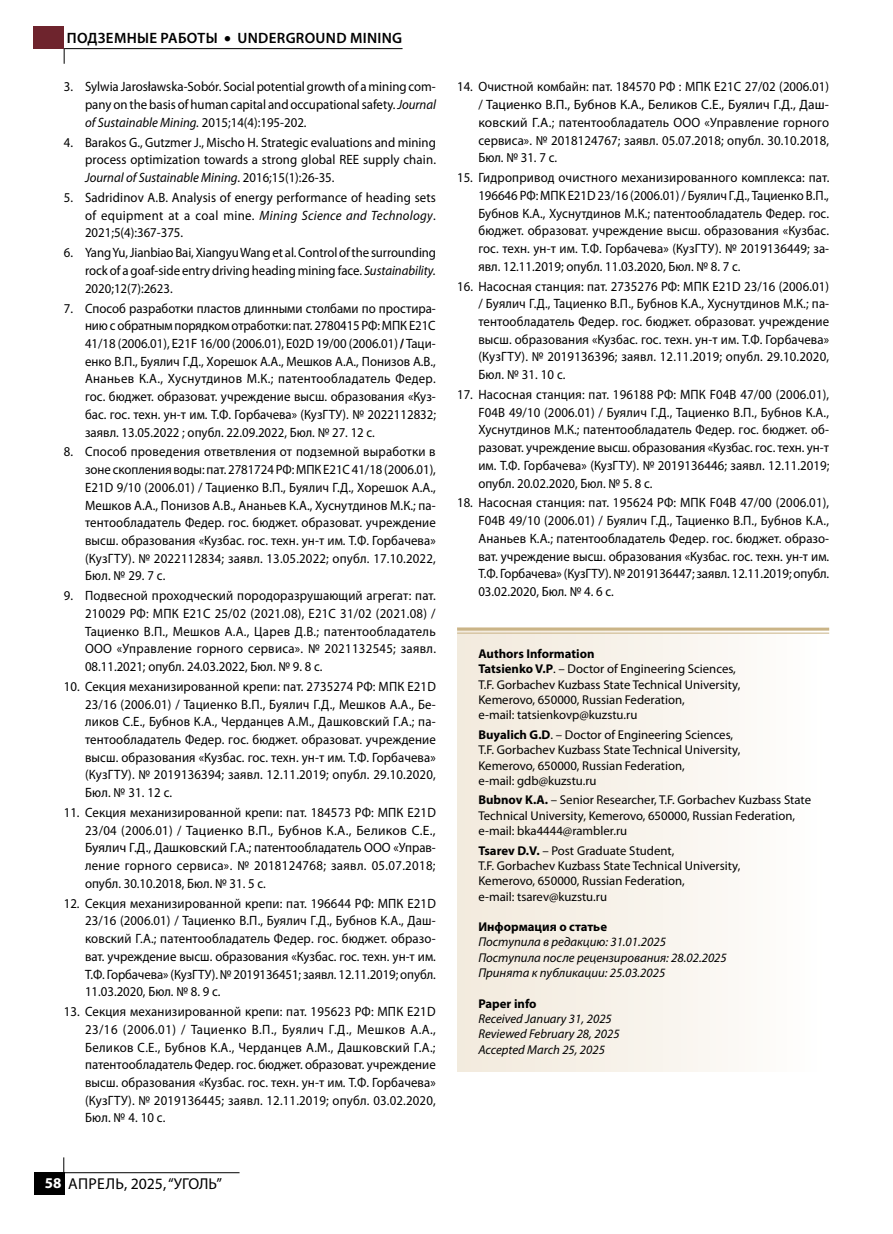
<style>
.page{position:relative;width:893px;height:1234px;background:#fff}
.page>*{position:absolute;margin:0;border:0;box-sizing:border-box;transform-origin:0 0}
.t1{font:15.75px "Myriad Pro";color:#000}
.t2{font:600 15px "Myriad Pro";letter-spacing:.02em;color:#000}
.t3{font:13.5px/17.7px "Myriad Pro";letter-spacing:.01em;color:#000;text-align:justify;scale:.95 1}
.t4{font:12.75px/15.3px "Myriad Pro";color:#000}
.t5{font:italic 12.75px/15.3px "Myriad Pro";color:#000}
.t6{font:700 12.75px "Myriad Pro";color:#000}
.s1{font-style:italic}
.s2{font-weight:700}
.s3{font-weight:700;font-size:15px;color:#fff}
</style>
<div class="page">
<div style="left:457px;top:627px;width:372px;height:443px;background:linear-gradient(to right,#f1e9db,#fefefd)"></div>
<hr style="left:457px;top:627px;width:372px;height:3px;background:#cab487">
<hr style="left:457px;top:632px;width:372px;height:1px;background:#cab487">
<div style="left:34px;top:1171px;width:30px;height:23px;background:#000"></div>
<hr style="left:64px;top:1171px;width:176px;height:1px;background:#000">
<svg style="left:63px;top:1157px;width:1px;height:15px"></svg>
<hr style="left:64px;top:48px;width:339px;height:1px;background:#000">
<svg style="left:64px;top:48px;width:1px;height:16px"></svg>
<div style="left:34px;top:27px;width:30px;height:22px;background:#6e242d"></div>
<p class="t2" style="left:67px;top:29px;width:337px">ПОДЗЕМНЫЕ РАБОТЫ • UNDERGROUND MINING</p>
<p class="t3" style="left:85px;top:78px;width:371px;text-indent:-21px">3. Sylwia Jarosławska-Sobór. Social potential growth of a mining com&shy;pany on the basis of human capital and occupational safety. <span class="s1">Journal of Sustainable Mining.</span> 2015;14(4):195-202.</p>
<p class="t3" style="left:85px;top:134px;width:371px;text-indent:-21px">4. Barakos G., Gutzmer J., Mischo H. Strategic evaluations and mining process optimization towards a strong global REE supply chain.<br><span class="s1">Journal of Sustainable Mining</span>. 2016;15(1):26-35.</p>
<p class="t3" style="left:85px;top:189px;width:371px;text-indent:-21px">5. Sadridinov A.B. Analysis of energy performance of heading sets of equipment at a coal mine. <span class="s1">Mining Science and Technology</span>.<br>2021;5(4):367-375.</p>
<p class="t3" style="left:85px;top:244px;width:371px;text-indent:-21px">6. Yang Yu, Jianbiao Bai, Xiangyu Wang et al.Control of the surrounding rock of a goaf-side entry driving heading mining face. <span class="s1">Sustainability.<br></span>2020;12(7):2623.</p>
<p class="t3" style="left:85px;top:299px;width:371px;text-indent:-21px">7. Способ разработки пластов длинными столбами по простира&shy;нию с обратным порядком отработки: пат. 2780415 РФ: МПК E21C 41/18 (2006.01), E21F 16/00 (2006.01), E02D 19/00 (2006.01) <span class="s2">/</span> Таци&shy;енко В.П., Буялич Г.Д., Хорешок А.А., Мешков А.А., Понизов А.В., Ананьев К.А., Хуснутдинов М.К.; патентообладатель Федер. гос. бюджет. образоват. учреждение высш. образования «Куз&shy;бас. гос. техн. ун-т им. Т.Ф. Горбачева» (КузГТУ). № 2022112832; заявл. 13.05.2022 ; опубл. 22.09.2022, Бюл. № 27. 12 с.</p>
<p class="t3" style="left:85px;top:443px;width:371px;text-indent:-21px">8. Способ проведения ответвления от подземной выработки в зоне скопления воды: пат. 2781724 РФ: МПК E21C 41/18 (2006.01), E21D 9/10 (2006.01) / Тациенко В.П., Буялич Г.Д., Хорешок А.А., Мешков А.А., Понизов А.В., Ананьев К.А., Хуснутдинов М.К.; па&shy;тентообладатель Федер. гос. бюджет. образоват. учреждение высш. образования «Кузбас. гос. техн. ун-т им. Т.Ф. Горбачева» (КузГТУ). № 2022112834; заявл. 13.05.2022; опубл. 17.10.2022, Бюл. № 29. 7 с.</p>
<p class="t3" style="left:85px;top:587px;width:371px;text-indent:-21px">9. Подвесной проходческий породоразрушающий агрегат: пат.<br>210029 РФ: МПК E21C 25/02 (2021.08), E21C 31/02 (2021.08) / Тациенко В.П., Мешков А.А., Царев Д.В.; патентообладатель ООО «Управление горного сервиса». № 2021132545; заявл.<br>08.11.2021; опубл. 24.03.2022, Бюл. № 9. 8 с.</p>
<p class="t3" style="left:85px;top:677px;width:371px;text-indent:-21px">10. Секция механизированной крепи: пат. 2735274 РФ: МПК E21D 23/16 (2006.01) / Тациенко В.П., Буялич Г.Д., Мешков А.А., Бе&shy;ликов С.Е., Бубнов К.А., Черданцев А.М., Дашковский Г.А.; па&shy;тентообладатель Федер. гос. бюджет. образоват. учреждение высш. образования «Кузбас. гос. техн. ун-т им. Т.Ф. Горбачева» (КузГТУ). № 2019136394; заявл. 12.11.2019; опубл. 29.10.2020, Бюл. № 31. 12 с.</p>
<p class="t3" style="left:85px;top:803px;width:371px;text-indent:-21px">11. Секция механизированной крепи: пат. 184573 РФ: МПК E21D 23/04 (2006.01) / Тациенко В.П., Бубнов К.А., Беликов С.Е., Буялич Г.Д., Дашковский Г.А.; патентообладатель ООО «Управ&shy;ление горного сервиса». № 2018124768; заявл. 05.07.2018; опубл. 30.10.2018, Бюл. № 31. 5 с.</p>
<p class="t3" style="left:85px;top:894px;width:371px;text-indent:-21px">12. Секция механизированной крепи: пат. 196644 РФ: МПК E21D 23/16 (2006.01) / Тациенко В.П., Буялич Г.Д., Бубнов К.А., Даш&shy;ковский Г.А.; патентообладатель Федер. гос. бюджет. образо&shy;ват. учреждение высш. образования «Кузбас. гос. техн. ун-т им.<br>Т.Ф. Горбачева» (КузГТУ). № 2019136451; заявл. 12.11.2019; опубл.<br>11.03.2020, Бюл. № 8. 9 с.</p>
<p class="t3" style="left:85px;top:1002px;width:371px;text-indent:-21px">13. Секция механизированной крепи: пат. 195623 РФ: МПК E21D 23/16 (2006.01) / Тациенко В.П., Буялич Г.Д., Мешков А.А., Беликов С.Е., Бубнов К.А., Черданцев А.М., Дашковский Г.А.; патентообладатель Федер. гос. бюджет. образоват. учреждение высш. образования «Кузбас. гос. техн. ун-т им. Т.Ф. Горбачева» (КузГТУ). № 2019136445; заявл. 12.11.2019; опубл. 03.02.2020, Бюл. № 4. 10 с.</p>
<p class="t3" style="left:478px;top:78px;width:371px;text-indent:-21px">14. Очистной комбайн: пат. 184570 РФ : МПК E21C 27/02 (2006.01) / Тациенко В.П., Бубнов К.А., Беликов С.Е., Буялич Г.Д., Даш&shy;ковский Г.А.; патентообладатель ООО «Управление горного сервиса». № 2018124767; заявл. 05.07.2018; опубл. 30.10.2018, Бюл. № 31. 7 с.</p>
<p class="t3" style="left:478px;top:169px;width:371px;text-indent:-21px">15. Гидропривод очистного механизированного комплекса: пат.<br>196646 РФ: МПК E21D 23/16 (2006.01) / Буялич Г.Д., Тациенко В.П., Бубнов К.А., Хуснутдинов М.К.; патентообладатель Федер. гос. бюджет. образоват. учреждение высш. образования «Кузбас. гос. техн. ун-т им. Т.Ф. Горбачева» (КузГТУ). № 2019136449; за&shy;явл. 12.11.2019; опубл. 11.03.2020, Бюл. № 8. 7 с.</p>
<p class="t3" style="left:478px;top:277px;width:371px;text-indent:-21px">16. Насосная станция: пат. 2735276 РФ: МПК E21D 23/16 (2006.01) / Буялич Г.Д., Тациенко В.П., Бубнов К.А., Хуснутдинов М.К.; па&shy;тентообладатель Федер. гос. бюджет. образоват. учреждение высш. образования «Кузбас. гос. техн. ун-т им. Т.Ф. Горбачева» (КузГТУ). № 2019136396; заявл. 12.11.2019; опубл. 29.10.2020, Бюл. № 31. 10 с.</p>
<p class="t3" style="left:478px;top:386px;width:371px;text-indent:-21px">17. Насосная станция: пат. 196188 РФ: МПК F04B 47/00 (2006.01), F04B 49/10 (2006.01) / Буялич Г.Д., Тациенко В.П., Бубнов К.А., Хуснутдинов М.К.; патентообладатель Федер. гос. бюджет. об&shy;разоват. учреждение высш. образования «Кузбас. гос. техн. ун-т им. Т.Ф. Горбачева» (КузГТУ). № 2019136446; заявл. 12.11.2019; опубл. 20.02.2020, Бюл. № 5. 8 с.</p>
<p class="t3" style="left:478px;top:494px;width:371px;text-indent:-21px">18. Насосная станция: пат. 195624 РФ: МПК F04B 47/00 (2006.01), F04B 49/10 (2006.01) / Буялич Г.Д., Тациенко В.П., Бубнов К.А., Ананьев К.А.; патентообладатель Федер. гос. бюджет. образо&shy;ват. учреждение высш. образования «Кузбас. гос. техн. ун-т им.<br>Т.Ф. Горбачева» (КузГТУ). № 2019136447; заявл. 12.11.2019; опубл.<br>03.02.2020, Бюл. № 4. 6 с.</p>
<p class="t4" style="left:478px;top:646px;width:263px"><span class="s2">Authors Information<br>Tatsienko V.P</span>. – Doctor of Engineering Sciences, T.F. Gorbachev Kuzbass State Technical University, Kemerovo, 650000, Russian Federation,<br>e-mail: tatsienkovp@kuzstu.ru</p>
<p class="t4" style="left:478px;top:727px;width:263px"><span class="s2">Buyalich G.D</span>. – Doctor of Engineering Sciences, T.F. Gorbachev Kuzbass State Technical University, Kemerovo, 650000, Russian Federation,<br>e-mail: gdb@kuzstu.ru</p>
<p class="t4" style="left:478px;top:792px;width:334px"><span class="s2">Bubnov K.A.</span> – Senior Researcher, T.F. Gorbachev Kuzbass State<br>Technical University, Kemerovo, 650000, Russian Federation, e-mail: bka4444@rambler.ru</p>
<p class="t4" style="left:478px;top:842px;width:263px"><span class="s2">Tsarev D.V.</span> – Post Graduate Student,<br>T.F. Gorbachev Kuzbass State Technical University, Kemerovo, 650000, Russian Federation,<br>e-mail: tsarev@kuzstu.ru</p>
<p class="t6" style="left:478px;top:919px;width:130px">Информация о статье</p>
<p class="t5" style="left:478px;top:934px;width:250px">Поступила в редакцию: 31.01.2025<br>Поступила после рецензирования: 28.02.2025<br>Принята к публикации: 25.03.2025</p>
<p class="t6" style="left:478px;top:996px;width:60px">Paper info</p>
<p class="t5" style="left:478px;top:1011px;width:143px">Received January 31, 2025<br>Reviewed February 28, 2025<br>Accepted March 25, 2025</p>
<p class="t1" style="left:45px;top:1174px;width:179px"><span class="s3">58</span> АПРЕЛЬ, 2025, “УГОЛЬ”</p>
</div>
